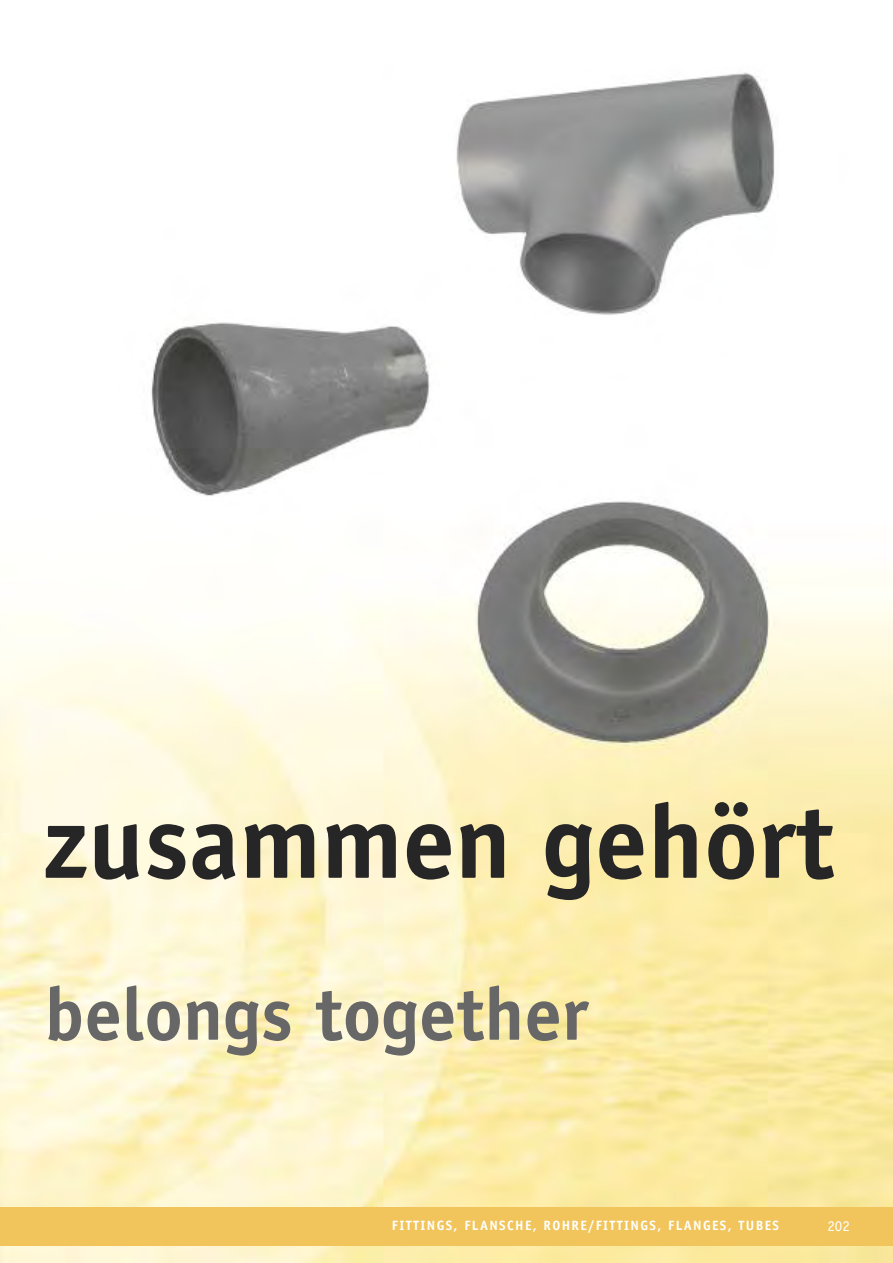
<style>
.page{position:relative;width:893px;height:1263px;background:#fff}
.page>*{position:absolute;margin:0;border:0;box-sizing:border-box;transform-origin:0 0}
.t1{font:700 105px "Officina Sans";color:#272627}
.t2{font:700 75px "Officina Sans";color:#686768}
.t3{font:15px "Officina Sans";color:#fff}
.t4{font:700 13.5px "Officina Sans";letter-spacing:.1em;color:#fff}
</style>
<div class="page">
<img style="left:0;top:72px;width:893px;height:1191px">
<div style="left:0;top:1208px;width:893px;height:38px;background:#f1c55b"></div>
<h1 class="t1" style="left:43px;top:802px;width:792px">zusammen gehört</h1>
<h2 class="t2" style="left:44px;top:986px;width:546px">belongs together</h2>
<p class="t4" style="left:392px;top:1220px;width:389px">FITTINGS, FLANSCHE, ROHRE/FITTINGS, FLANGES, TUBES</p>
<p class="t3" style="left:827px;top:1220px;width:24px">202</p>
</div>
